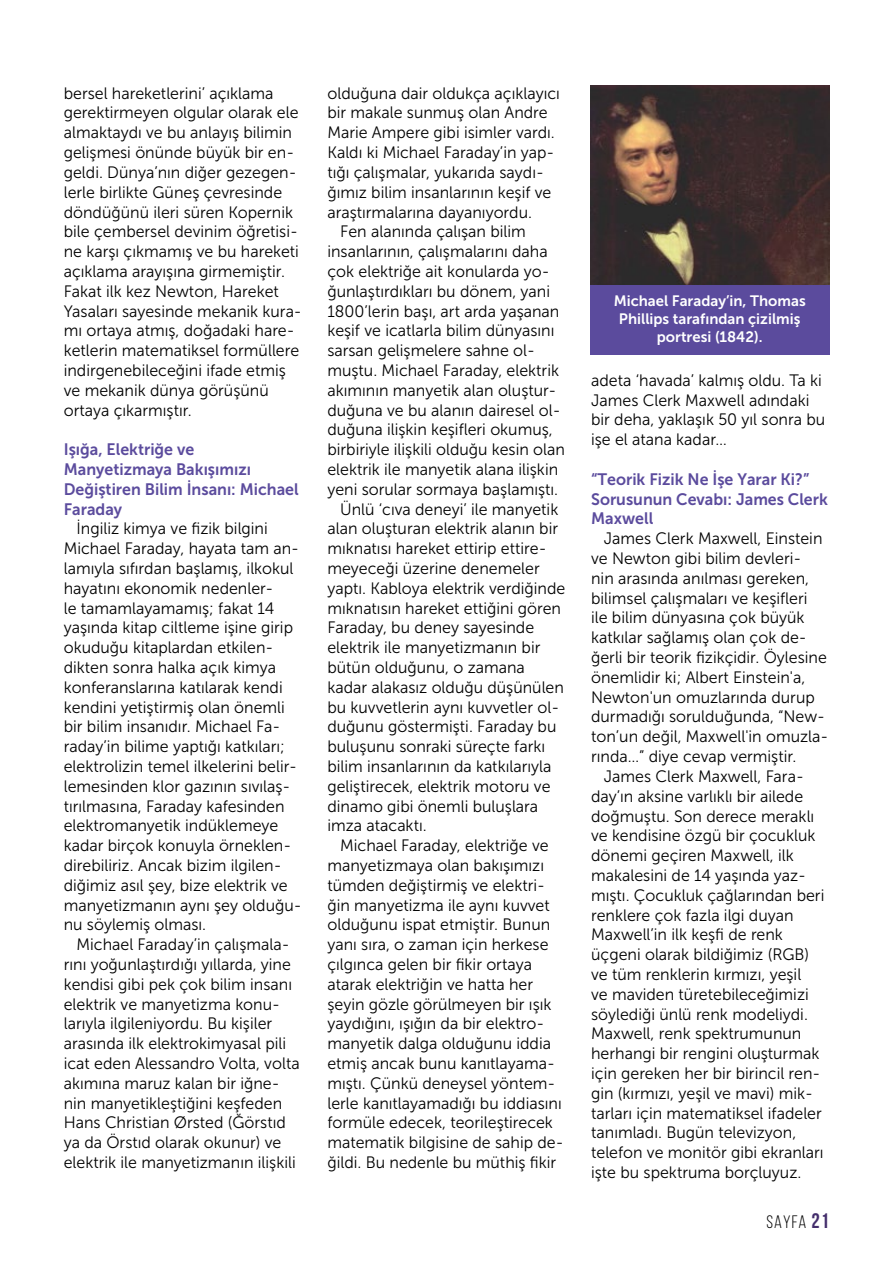
<style>
.page{position:relative;width:893px;height:1263px;background:#fff}
.page>*{position:absolute;margin:0;border:0;box-sizing:border-box;transform-origin:0 0}
.t1{font:18px "Bebas Neue";letter-spacing:.06em;color:#000101}
.t2{font:16.5px/19.8px "Museo Sans 300";color:#000}
.t3{font:16.5px/19.8px "Museo Sans 700";color:#5b4b9d}
.t4{font:15px/18px "Museo Sans 700";color:#fff;text-align:center}
.s1{font-weight:700;font-size:21px;color:#442e6c}
</style>
<div class="page">
<img style="left:590px;top:85px;width:239px;height:200px">
<div style="left:590px;top:285px;width:239px;height:69px;background:#5b4b9d"></div>
<p class="t2" style="left:64px;top:83px;width:240px">bersel hareketlerini’ açıklama gerektirmeyen olgular olarak ele almaktaydı ve bu anlayış bilimin gelişmesi önünde büyük bir en&shy;geldi. Dünya’nın diğer gezegen&shy;lerle birlikte Güneş çevresinde döndüğünü ileri süren Kopernik bile çembersel devinim öğretisi&shy;ne karşı çıkmamış ve bu hareketi açıklama arayışına girmemiştir.<br>Fakat ilk kez Newton, Hareket<br>Yasaları sayesinde mekanik kura&shy;mı ortaya atmış, doğadaki hare&shy;ketlerin matematiksel formüllere indirgenebileceğini ifade etmiş ve mekanik dünya görüşünü ortaya çıkarmıştır.</p>
<p class="t3" style="left:64px;top:439px;width:236px">Işığa, Elektriğe ve<br>Manyetizmaya Bakışımızı<br>Değiştiren Bilim İnsanı: Michael<br>Faraday</p>
<p class="t2" style="left:64px;top:519px;width:239px;text-indent:13px">İngiliz kimya ve fizik bilgini<br>Michael Faraday, hayata tam an&shy;lamıyla sıfırdan başlamış, ilkokul hayatını ekonomik nedenler-<br>le tamamlayamamış; fakat 14 yaşında kitap ciltleme işine girip okuduğu kitaplardan etkilen&shy;dikten sonra halka açık kimya konferanslarına katılarak kendi kendini yetiştirmiş olan önemli bir bilim insanıdır. Michael Fa&shy;raday’in bilime yaptığı katkıları; elektrolizin temel ilkelerini belir&shy;lemesinden klor gazının sıvılaş&shy;tırılmasına, Faraday kafesinden elektromanyetik indüklemeye kadar birçok konuyla örneklen&shy;direbiliriz. Ancak bizim ilgilen&shy;diğimiz asıl şey, bize elektrik ve manyetizmanın aynı şey olduğu&shy;nu söylemiş olması.</p>
<p class="t2" style="left:64px;top:935px;width:237px;text-indent:13px">Michael Faraday’in çalışmala&shy;rını yoğunlaştırdığı yıllarda, yine kendisi gibi pek çok bilim insanı elektrik ve manyetizma konu&shy;larıyla ilgileniyordu. Bu kişiler arasında ilk elektrokimyasal pili icat eden Alessandro Volta, volta akımına maruz kalan bir iğne&shy;nin manyetikleştiğini keşfeden Hans Christian Ørsted (Ğörstıd ya da Örstıd olarak okunur) ve elektrik ile manyetizmanın ilişkili</p>
<p class="t2" style="left:327px;top:83px;width:234px">olduğuna dair oldukça açıklayıcı</p>
<p class="t2" style="left:327px;top:103px;width:222px">bir makale sunmuş olan Andre</p>
<p class="t2" style="left:327px;top:123px;width:229px">Marie Ampere gibi isimler vardı.</p>
<p class="t2" style="left:327px;top:143px;width:229px">Kaldı ki Michael Faraday’in yap-</p>
<p class="t2" style="left:327px;top:162px;width:218px">tığı çalışmalar, yukarıda saydı-</p>
<p class="t2" style="left:327px;top:182px;width:226px">ğımız bilim insanlarının keşif ve</p>
<p class="t2" style="left:327px;top:202px;width:206px">araştırmalarına dayanıyordu.</p>
<p class="t2" style="left:340px;top:222px;width:187px">Fen alanında çalışan bilim</p>
<p class="t2" style="left:327px;top:242px;width:222px">insanlarının, çalışmalarını daha</p>
<p class="t2" style="left:327px;top:261px;width:224px">çok elektriğe ait konularda yo-</p>
<p class="t2" style="left:327px;top:281px;width:224px">ğunlaştırdıkları bu dönem, yani</p>
<p class="t2" style="left:327px;top:301px;width:233px">1800’lerin başı, art arda yaşanan</p>
<p class="t2" style="left:327px;top:321px;width:229px">keşif ve icatlarla bilim dünyasını</p>
<p class="t2" style="left:327px;top:341px;width:209px">sarsan gelişmelere sahne ol-</p>
<p class="t2" style="left:327px;top:360px;width:233px">muştu. Michael Faraday, elektrik</p>
<p class="t2" style="left:327px;top:380px;width:230px">akımının manyetik alan oluştur-</p>
<p class="t2" style="left:327px;top:400px;width:235px">duğuna ve bu alanın dairesel ol-</p>
<p class="t2" style="left:327px;top:420px;width:227px">duğuna ilişkin keşifleri okumuş,</p>
<p class="t2" style="left:327px;top:440px;width:239px">birbiriyle ilişkili olduğu kesin olan</p>
<p class="t2" style="left:327px;top:459px;width:232px">elektrik ile manyetik alana ilişkin</p>
<p class="t2" style="left:327px;top:479px;width:232px">yeni sorular sormaya başlamıştı.</p>
<p class="t2" style="left:340px;top:499px;width:220px">Ünlü ‘cıva deneyi’ ile manyetik</p>
<p class="t2" style="left:327px;top:519px;width:232px">alan oluşturan elektrik alanın bir</p>
<p class="t2" style="left:327px;top:539px;width:221px">mıknatısı hareket ettirip ettire-</p>
<p class="t2" style="left:327px;top:558px;width:214px">meyeceği üzerine denemeler</p>
<p class="t2" style="left:327px;top:578px;width:239px">yaptı. Kabloya elektrik verdiğinde</p>
<p class="t2" style="left:327px;top:598px;width:235px">mıknatısın hareket ettiğini gören</p>
<p class="t2" style="left:327px;top:618px;width:208px">Faraday, bu deney sayesinde</p>
<p class="t2" style="left:327px;top:638px;width:214px">elektrik ile manyetizmanın bir</p>
<p class="t2" style="left:327px;top:657px;width:199px">bütün olduğunu, o zamana</p>
<p class="t2" style="left:327px;top:677px;width:238px">kadar alakasız olduğu düşünülen</p>
<p class="t2" style="left:327px;top:697px;width:233px">bu kuvvetlerin aynı kuvvetler ol-</p>
<p class="t2" style="left:327px;top:717px;width:231px">duğunu göstermişti. Faraday bu</p>
<p class="t2" style="left:327px;top:737px;width:219px">buluşunu sonraki süreçte farkı</p>
<p class="t2" style="left:327px;top:756px;width:225px">bilim insanlarının da katkılarıyla</p>
<p class="t2" style="left:327px;top:776px;width:225px">geliştirecek, elektrik motoru ve</p>
<p class="t2" style="left:327px;top:796px;width:212px">dinamo gibi önemli buluşlara</p>
<p class="t2" style="left:327px;top:816px;width:101px">imza atacaktı.</p>
<p class="t2" style="left:340px;top:836px;width:210px">Michael Faraday, elektriğe ve</p>
<p class="t2" style="left:327px;top:855px;width:218px">manyetizmaya olan bakışımızı</p>
<p class="t2" style="left:327px;top:875px;width:219px">tümden değiştirmiş ve elektri-</p>
<p class="t2" style="left:327px;top:895px;width:224px">ğin manyetizma ile aynı kuvvet</p>
<p class="t2" style="left:327px;top:915px;width:224px">olduğunu ispat etmiştir. Bunun</p>
<p class="t2" style="left:327px;top:935px;width:223px">yanı sıra, o zaman için herkese</p>
<p class="t2" style="left:327px;top:954px;width:206px">çılgınca gelen bir fikir ortaya</p>
<p class="t2" style="left:327px;top:974px;width:207px">atarak elektriğin ve hatta her</p>
<p class="t2" style="left:327px;top:994px;width:226px">şeyin gözle görülmeyen bir ışık</p>
<p class="t2" style="left:327px;top:1014px;width:218px">yaydığını, ışığın da bir elektro-</p>
<p class="t2" style="left:327px;top:1034px;width:225px">manyetik dalga olduğunu iddia</p>
<p class="t2" style="left:327px;top:1053px;width:229px">etmiş ancak bunu kanıtlayama-</p>
<p class="t2" style="left:327px;top:1073px;width:230px">mıştı. Çünkü deneysel yöntem-</p>
<p class="t2" style="left:327px;top:1093px;width:236px">lerle kanıtlayamadığı bu iddiasını</p>
<p class="t2" style="left:327px;top:1113px;width:227px">formüle edecek, teorileştirecek</p>
<p class="t2" style="left:327px;top:1133px;width:238px">matematik bilgisine de sahip de-</p>
<p class="t2" style="left:327px;top:1152px;width:230px">ğildi. Bu nedenle bu müthiş fikir</p>
<p class="t4" style="left:614px;top:292px;width:194px">Michael Faraday’in, Thomas<br>Phillips tarafından çizilmiş portresi (1842).</p>
<p class="t2" style="left:591px;top:370px;width:236px">adeta ‘havada’ kalmış oldu. Ta ki<br>James Clerk Maxwell adındaki bir deha, yaklaşık 50 yıl sonra bu işe el atana kadar…</p>
<p class="t3" style="left:591px;top:469px;width:238px">“Teorik Fizik Ne İşe Yarar Ki?”<br>Sorusunun Cevabı: James Clerk<br>Maxwell</p>
<p class="t2" style="left:591px;top:529px;width:239px;text-indent:13px">James Clerk Maxwell, Einstein ve Newton gibi bilim devleri-<br>nin arasında anılması gereken, bilimsel çalışmaları ve keşifleri<br>ile bilim dünyasına çok büyük katkılar sağlamış olan çok de&shy;ğerli bir teorik fizikçidir. Öylesine önemlidir ki; Albert Einstein'a,<br>Newton'un omuzlarında durup durmadığı sorulduğunda, “New&shy;ton’un değil, Maxwell'in omuzla&shy;rında…” diye cevap vermiştir.</p>
<p class="t2" style="left:591px;top:766px;width:235px;text-indent:13px">James Clerk Maxwell, Fara&shy;day’ın aksine varlıklı bir ailede doğmuştu. Son derece meraklı ve kendisine özgü bir çocukluk dönemi geçiren Maxwell, ilk makalesini de 14 yaşında yaz&shy;mıştı. Çocukluk çağlarından beri renklere çok fazla ilgi duyan<br>Maxwell’in ilk keşfi de renk üçgeni olarak bildiğimiz (RGB) ve tüm renklerin kırmızı, yeşil<br>ve maviden türetebileceğimizi söylediği ünlü renk modeliydi.<br>Maxwell, renk spektrumunun herhangi bir rengini oluşturmak için gereken her bir birincil ren&shy;gin (kırmızı, yeşil ve mavi) mik&shy;tarları için matematiksel ifadeler tanımladı. Bugün televizyon, telefon ve monitör gibi ekranları işte bu spektruma borçluyuz.</p>
<p class="t1" style="left:766px;top:1212px;width:64px">SAYFA <span class="s1">21</span></p>
</div>
